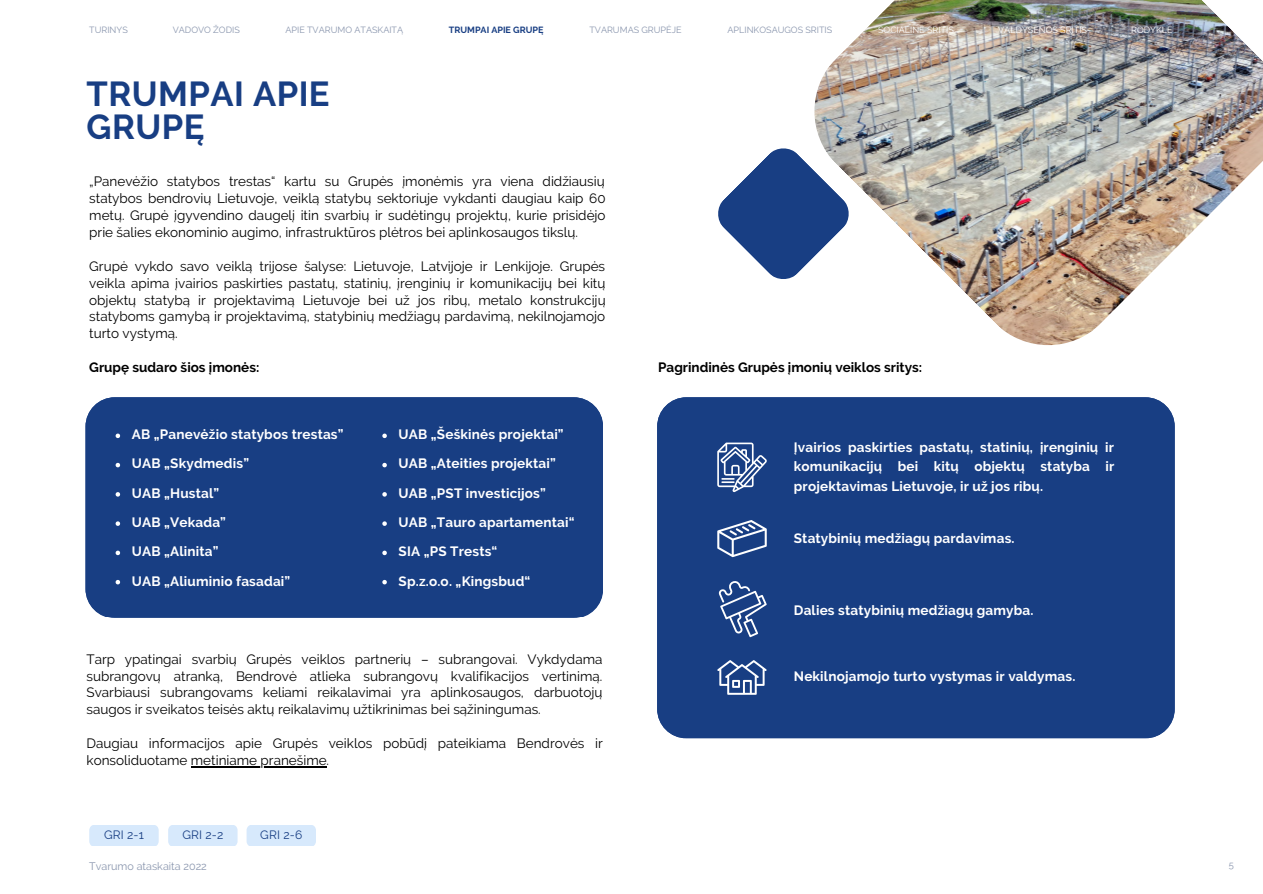
<style>
.page{position:relative;width:1263px;height:894px;background:#fff}
.page>*{position:absolute;margin:0;border:0;box-sizing:border-box;transform-origin:0 0}
.t1{font:700 34.5px/33.8px "Raleway";letter-spacing:.015em;color:#183e83}
.t2{font:13.5px/16.8px "Raleway";color:#000;text-align:justify}
.t3{font:700 13.5px/29.2px "Raleway";letter-spacing:.015em;color:#fff}
.t4{font:700 13.5px "Raleway";color:#000}
.t5{font:12px "Raleway";letter-spacing:.015em;color:#183e83}
.t6{font:10.8px "Raleway";color:#8a96ae}
.t7{font:9.3px "Raleway";color:#8a96ae}
.t8{font:9px "Raleway";color:#8a96ae}
.t9{font:9px "Raleway";color:#fff}
.t10{font:700 9px "Raleway";color:#183e83}
</style>
<div class="page">
<svg style="left:89px;top:825px;width:70px;height:20px"></svg>
<svg style="left:168px;top:825px;width:70px;height:20px"></svg>
<svg style="left:247px;top:825px;width:69px;height:20px"></svg>
<div style="left:86px;top:397px;width:517px;height:220px;background:#183e83"></div>
<div style="left:657px;top:397px;width:517px;height:341px;background:#183e83"></div>
<svg style="left:717px;top:660px;width:50px;height:34px"></svg>
<svg style="left:717px;top:520px;width:50px;height:37px;background:#526ea2"></svg>
<img style="left:814px;top:0;width:449px;height:345px">
<svg style="left:718px;top:146px;width:133px;height:135px"></svg>
<svg style="left:717px;top:577px;width:50px;height:60px;background:#405f98"></svg>
<svg style="left:717px;top:442px;width:50px;height:50px"></svg>
<svg style="left:116px;top:433px;width:4px;height:5px"></svg>
<svg style="left:116px;top:462px;width:4px;height:5px"></svg>
<svg style="left:116px;top:492px;width:4px;height:4px"></svg>
<svg style="left:116px;top:521px;width:4px;height:4px"></svg>
<svg style="left:116px;top:550px;width:4px;height:5px"></svg>
<svg style="left:116px;top:579px;width:4px;height:5px"></svg>
<svg style="left:382px;top:433px;width:5px;height:5px"></svg>
<svg style="left:382px;top:462px;width:5px;height:5px"></svg>
<svg style="left:382px;top:492px;width:5px;height:4px"></svg>
<svg style="left:382px;top:521px;width:5px;height:4px"></svg>
<svg style="left:382px;top:550px;width:5px;height:5px"></svg>
<svg style="left:382px;top:579px;width:5px;height:5px"></svg>
<hr style="left:191px;top:765px;width:136px;height:2px;background:#000">
<p class="t8" style="left:89px;top:25px;width:40px">TURINYS</p>
<p class="t8" style="left:173px;top:25px;width:69px">VADOVO ŽODIS</p>
<p class="t8" style="left:285px;top:25px;width:119px">APIE TVARUMO ATASKAITĄ</p>
<p class="t10" style="left:449px;top:25px;width:96px">TRUMPAI APIE GRUPĘ</p>
<p class="t8" style="left:589px;top:25px;width:94px">TVARUMAS GRUPĖJE</p>
<p class="t8" style="left:727px;top:25px;width:106px">APLINKOSAUGOS SRITIS</p>
<p class="t9" style="left:878px;top:25px;width:77px">SOCIALINĖ SRITIS</p>
<p class="t9" style="left:998px;top:25px;width:90px">VALDYSENOS SRITIS</p>
<p class="t9" style="left:1131px;top:25px;width:43px">RODYKLĖ</p>
<h1 class="t1" style="left:87px;top:76px;width:245px">TRUMPAI APIE<br>GRUPĘ</h1>
<p class="t2" style="left:89px;top:173px;width:518px">„Panevėžio statybos trestas“ kartu su Grupės įmonėmis yra viena didžiausių statybos bendrovių Lietuvoje, veiklą statybų sektoriuje vykdanti daugiau kaip 60 metų. Grupė įgyvendino daugelį itin svarbių ir sudėtingų projektų, kurie prisidėjo prie šalies ekonominio augimo, infrastruktūros plėtros bei aplinkosaugos tikslų.</p>
<p class="t2" style="left:89px;top:257px;width:518px">Grupė vykdo savo veiklą trijose šalyse: Lietuvoje, Latvijoje ir Lenkijoje. Grupės veikla apima įvairios paskirties pastatų, statinių, įrenginių ir komunikacijų bei kitų objektų statybą ir projektavimą Lietuvoje bei už jos ribų, metalo konstrukcijų statyboms gamybą ir projektavimą, statybinių medžiagų pardavimą, nekilnojamojo turto vystymą.</p>
<p class="t4" style="left:89px;top:359px;width:172px">Grupę sudaro šios įmonės:</p>
<p class="t3" style="left:132px;top:419px;width:213px">AB „Panevėžio statybos trestas”<br>UAB „Skydmedis”<br>UAB „Hustal”<br>UAB „Vekada”<br>UAB „Alinita”<br>UAB „Aliuminio fasadai”</p>
<p class="t3" style="left:399px;top:419px;width:178px">UAB „Šeškinės projektai”<br>UAB „Ateities projektai”<br>UAB „PST investicijos”<br>UAB „Tauro apartamentai“<br>SIA „PS Trests“<br>Sp.z.o.o. „Kingsbud“</p>
<p class="t2" style="left:87px;top:650px;width:517px">Tarp ypatingai svarbių Grupės veiklos partnerių – subrangovai. Vykdydama subrangovų atranką, Bendrovė atlieka subrangovų kvalifikacijos vertinimą.<br>Svarbiausi subrangovams keliami reikalavimai yra aplinkosaugos, darbuotojų saugos ir sveikatos teisės aktų reikalavimų užtikrinimas bei sąžiningumas.</p>
<p class="t2" style="left:87px;top:734px;width:518px">Daugiau informacijos apie Grupės veiklos pobūdį pateikiama Bendrovės ir konsoliduotame metiniame pranešime.</p>
<p class="t5" style="left:104px;top:827px;width:41px">GRI 2-1</p>
<p class="t5" style="left:182px;top:827px;width:43px">GRI 2-2</p>
<p class="t5" style="left:260px;top:827px;width:44px">GRI 2-6</p>
<p class="t6" style="left:89px;top:859px;width:119px">Tvarumo ataskaita 2022</p>
<p class="t4" style="left:658px;top:359px;width:266px">Pagrindinės Grupės įmonių veiklos sritys:</p>
<p class="t3" style="left:794px;top:438px;width:322px;line-height:19px;text-align:justify">Įvairios paskirties pastatų, statinių, įrenginių ir komunikacijų bei kitų objektų statyba ir projektavimas Lietuvoje, ir už jos ribų.</p>
<p class="t3" style="left:794px;top:523px;width:222px">Statybinių medžiagų pardavimas.</p>
<p class="t3" style="left:794px;top:595px;width:241px">Dalies statybinių medžiagų gamyba.</p>
<p class="t3" style="left:794px;top:661px;width:283px">Nekilnojamojo turto vystymas ir valdymas.</p>
<p class="t7" style="left:1229px;top:859px;width:7px">5</p>
</div>
